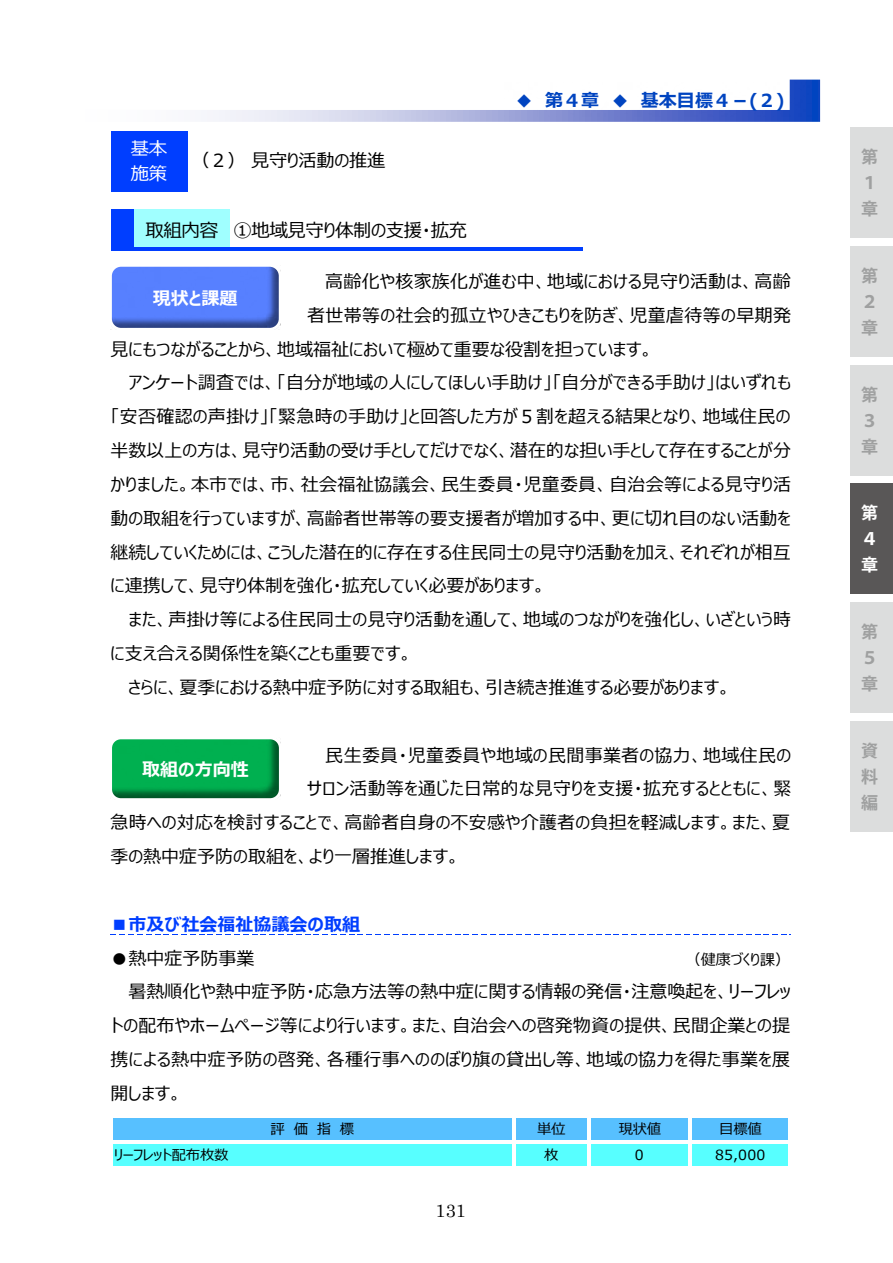
<style>
.page{position:relative;width:893px;height:1263px;background:#fff}
.page>*{position:absolute;margin:0;border:0;box-sizing:border-box;transform-origin:0 0}
.t1{font:18.45px "Meiryo UI";letter-spacing:-.025em;color:#000}
.t2{font:18px/33.9px "Meiryo UI";letter-spacing:.01em;color:#000;text-align:justify}
.t3{font:700 18px "Meiryo UI";color:#003eff}
.t4{font:700 18px "Meiryo UI";color:#0044c0}
.t5{font:700 18px "Meiryo UI";color:#fff}
.t6{font:18px "Meiryo UI";letter-spacing:-.015em;color:#000}
.t7{font:18px/24.8px "Meiryo UI";color:#fff}
.t8{font:18px "Century";color:#000}
.t9{font:700 16.95px/26.1px "Koz Go Pr 6 N";color:#9fa0a0}
.t10{font:700 16.95px/26.1px "Koz Go Pr 6 N";color:#fff}
.t11{font:15px "Meiryo UI";color:#000}
.t12{font:13.95px "Meiryo UI";letter-spacing:-.015em;color:#000}
</style>
<div class="page">
<img style="left:113px;top:268px;width:165px;height:59px">
<div style="left:109px;top:264px;width:173px;height:67px;border:3px solid #fff;border-radius:11px"></div>
<img style="left:113px;top:740px;width:165px;height:57px">
<div style="left:109px;top:736px;width:173px;height:65px;border:3px solid #fff;border-radius:10px"></div>
<svg style="left:110px;top:934px;width:681px;height:1px"></svg>
<div style="left:112px;top:131px;width:76px;height:61px;background:#003eff"></div>
<div style="left:112px;top:209px;width:23px;height:21px;background:#003eff"></div>
<div style="left:134px;top:209px;width:25px;height:21px;background:#a0ffff"></div>
<div style="left:158px;top:209px;width:25px;height:21px;background:#a0ffff"></div>
<div style="left:182px;top:209px;width:24px;height:21px;background:#a0ffff"></div>
<div style="left:205px;top:209px;width:25px;height:21px;background:#a0ffff"></div>
<div style="left:112px;top:229px;width:23px;height:22px;background:#003eff"></div>
<div style="left:134px;top:229px;width:25px;height:22px;background:#a0ffff"></div>
<div style="left:158px;top:229px;width:25px;height:22px;background:#a0ffff"></div>
<div style="left:182px;top:229px;width:24px;height:22px;background:#a0ffff"></div>
<div style="left:205px;top:229px;width:25px;height:22px;background:#a0ffff"></div>
<hr style="left:134px;top:247px;width:24px;height:4px;background:#003eff">
<hr style="left:158px;top:247px;width:23px;height:4px;background:#003eff">
<hr style="left:181px;top:247px;width:24px;height:4px;background:#003eff">
<hr style="left:205px;top:247px;width:24px;height:4px;background:#003eff">
<hr style="left:229px;top:247px;width:23px;height:4px;background:#003eff">
<hr style="left:252px;top:247px;width:24px;height:4px;background:#003eff">
<hr style="left:276px;top:247px;width:24px;height:4px;background:#003eff">
<hr style="left:300px;top:247px;width:23px;height:4px;background:#003eff">
<hr style="left:323px;top:247px;width:24px;height:4px;background:#003eff">
<hr style="left:347px;top:247px;width:23px;height:4px;background:#003eff">
<hr style="left:370px;top:247px;width:24px;height:4px;background:#003eff">
<hr style="left:394px;top:247px;width:24px;height:4px;background:#003eff">
<hr style="left:418px;top:247px;width:23px;height:4px;background:#003eff">
<hr style="left:441px;top:247px;width:24px;height:4px;background:#003eff">
<hr style="left:465px;top:247px;width:24px;height:4px;background:#003eff">
<hr style="left:489px;top:247px;width:23px;height:4px;background:#003eff">
<hr style="left:512px;top:247px;width:24px;height:4px;background:#003eff">
<hr style="left:536px;top:247px;width:23px;height:4px;background:#003eff">
<hr style="left:559px;top:247px;width:24px;height:4px;background:#003eff">
<div style="left:112px;top:1117px;width:679px;height:26px;background:#57c0ff"></div>
<div style="left:112px;top:1142px;width:679px;height:27px;background:#57ffff"></div>
<hr style="left:111px;top:1116px;width:2px;height:53px;background:#fff">
<hr style="left:512px;top:1118px;width:3px;height:51px;background:#fff">
<hr style="left:587px;top:1118px;width:3px;height:51px;background:#fff">
<hr style="left:688px;top:1118px;width:3px;height:51px;background:#fff">
<hr style="left:789px;top:1118px;width:2px;height:51px;background:#fff">
<hr style="left:113px;top:1116px;width:678px;height:2px;background:#fff">
<hr style="left:113px;top:1141px;width:678px;height:3px;background:#fff">
<hr style="left:113px;top:1167px;width:678px;height:2px;background:#fff">
<svg style="left:213px;top:80px;width:607px;height:42px"></svg>
<img style="left:504px;top:82px;width:308px;height:34px">
<div style="left:850px;top:246px;width:43px;height:111px;background:#dcdddd"></div>
<div style="left:850px;top:365px;width:43px;height:110px;background:#dcdddd"></div>
<div style="left:850px;top:603px;width:43px;height:110px;background:#dcdddd"></div>
<div style="left:850px;top:721px;width:43px;height:110px;background:#dcdddd"></div>
<div style="left:850px;top:484px;width:43px;height:110px;background:#595757"></div>
<div style="left:850px;top:128px;width:43px;height:110px;background:#dcdddd"></div>
<p class="t7" style="left:131px;top:137px;width:38px">基本施策</p>
<p class="t6" style="left:192px;top:148px;width:195px">（２） 見守り活動の推進</p>
<p class="t1" style="left:146px;top:217px;width:323px">取組内容 ①地域見守り体制の支援・拡充</p>
<p class="t4" style="left:515px;top:88px;width:271px">◆ 第４章 ◆ 基本目標４－(２)</p>
<p class="t2" style="left:325px;top:265px;width:467px">高齢化や核家族化が進む中、地域における見守り活動は、高齢</p>
<p class="t2" style="left:307px;top:299px;width:485px">者世帯等の社会的孤立やひきこもりを防ぎ、児童虐待等の早期発</p>
<p class="t2" style="left:110px;top:333px;width:544px">見にもつながることから、地域福祉において極めて重要な役割を担っています。</p>
<p class="t2" style="left:129px;top:367px;width:664px">アンケート調査では、「自分が地域の人にしてほしい手助け」「自分ができる手助け」はいずれも</p>
<p class="t2" style="left:111px;top:401px;width:681px">「安否確認の声掛け」「緊急時の手助け」と回答した方が５割を超える結果となり、地域住民の</p>
<p class="t2" style="left:111px;top:435px;width:682px">半数以上の方は、見守り活動の受け手としてだけでなく、潜在的な担い手として存在することが分</p>
<p class="t2" style="left:111px;top:468px;width:682px">かりました。本市では、市、社会福祉協議会、民生委員・児童委員、自治会等による見守り活</p>
<p class="t2" style="left:111px;top:502px;width:682px">動の取組を行っていますが、高齢者世帯等の要支援者が増加する中、更に切れ目のない活動を</p>
<p class="t2" style="left:111px;top:536px;width:682px">継続していくためには、こうした潜在的に存在する住民同士の見守り活動を加え、それぞれが相互</p>
<p class="t2" style="left:111px;top:570px;width:437px">に連携して、見守り体制を強化・拡充していく必要があります。</p>
<p class="t2" style="left:129px;top:604px;width:664px">また、声掛け等による住民同士の見守り活動を通して、地域のつながりを強化し、いざという時</p>
<p class="t2" style="left:111px;top:637px;width:304px">に支え合える関係性を築くことも重要です。</p>
<p class="t2" style="left:129px;top:671px;width:604px">さらに、夏季における熱中症予防に対する取組も、引き続き推進する必要があります。</p>
<p class="t1" style="left:146px;top:280px;width:348px">取組内容 ②防犯・交通事故防止対策の充実</p>
<p class="t5" style="left:153px;top:286px;width:86px">現状と課題</p>
<p class="t2" style="left:325px;top:739px;width:467px">民生委員・児童委員や地域の民間事業者の協力、地域住民の</p>
<p class="t2" style="left:307px;top:773px;width:486px">サロン活動等を通じた日常的な見守りを支援・拡充するとともに、緊</p>
<p class="t2" style="left:111px;top:807px;width:681px">急時への対応を検討することで、高齢者自身の不安感や介護者の負担を軽減します。また、夏</p>
<p class="t2" style="left:111px;top:841px;width:351px">季の熱中症予防の取組を、より一層推進します。</p>
<p class="t5" style="left:142px;top:757px;width:108px">取組の方向性</p>
<p class="t3" style="left:111px;top:911px;width:251px">■市及び社会福祉協議会の取組</p>
<p class="t2" style="left:110px;top:942px;width:145px">●熱中症予防事業</p>
<p class="t11" style="left:686px;top:949px;width:106px">（健康づくり課）</p>
<p class="t2" style="left:110px;top:976px;width:681px;text-indent:18px">暑熱順化や熱中症予防・応急方法等の熱中症に関する情報の発信・注意喚起を、リーフレットの配布やホームページ等により行います。また、自治会への啓発物資の提供、民間企業との提携による熱中症予防の啓発、各種行事へののぼり旗の貸出し等、地域の協力を得た事業を展開します。</p>
<p class="t12" style="left:271px;top:1119px;width:85px">評　価　指　標</p>
<p class="t12" style="left:537px;top:1119px;width:30px">単位</p>
<p class="t12" style="left:619px;top:1119px;width:44px">現状値</p>
<p class="t12" style="left:719px;top:1119px;width:44px">目標値</p>
<p class="t12" style="left:115px;top:1145px;width:115px">リーフレット配布枚数</p>
<p class="t12" style="left:544px;top:1145px;width:16px">枚</p>
<p class="t12" style="left:635px;top:1145px;width:10px">0</p>
<p class="t12" style="left:715px;top:1145px;width:52px">85,000</p>
<p class="t8" style="left:436px;top:1195px;width:32px">131</p>
<p class="t9" style="left:861px;top:144px;width:18px">第<br>１章</p>
<p class="t9" style="left:861px;top:263px;width:18px">第<br>２章</p>
<p class="t9" style="left:861px;top:382px;width:18px">第<br>３章</p>
<p class="t10" style="left:861px;top:500px;width:18px">第<br>４章</p>
<p class="t9" style="left:861px;top:619px;width:18px">第<br>５章</p>
<p class="t9" style="left:861px;top:738px;width:18px;text-align:justify">資料編</p>
</div>
